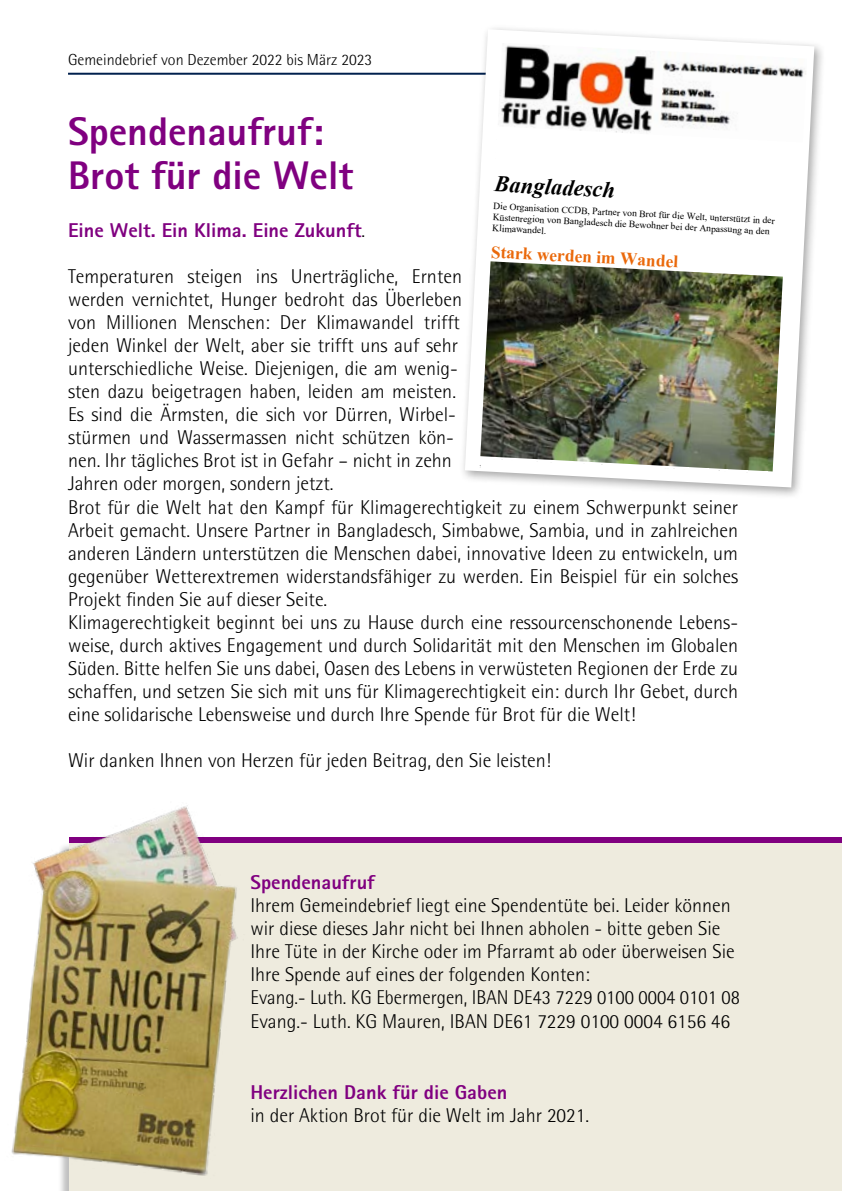
<style>
.page{position:relative;width:842px;height:1191px;background:#fff}
.page>*{position:absolute;margin:0;border:0;box-sizing:border-box;transform-origin:0 0}
.t1{font:800 40px/44px "Rotis Sans Serif";color:#800080}
.t2{font:italic 700 22.6px "Times New Roman";color:#000}
.t3{font:300 20px/23px "Rotis Semi Sans";color:#000}
.t4{font:800 20px "Rotis Sans Serif";color:#800080}
.t5{font:700 17.4px "Times New Roman";color:#ea690b}
.t6{font:300 16px "Rotis Semi Sans";color:#000}
.t7{font:9.6px/11px "Times New Roman";color:#000}
.s1{font-family:"Rotis Semi Sans";font-weight:300;color:#000}
</style>
<div class="page">
<hr style="left:68px;top:73px;width:629px;height:2px;background:#00204d">
<div style="left:69px;top:842px;width:773px;height:349px;background:#eeebde"></div>
<div style="left:69px;top:836px;width:773px;height:6px;background:#800080"></div>
<img style="left:11px;top:805px;width:257px;height:386px">
<div style="left:459px;top:24px;width:367px;height:475px;background:#000;opacity:.35"></div>
<svg style="left:465px;top:29px;width:349px;height:458px"></svg>
<img style="left:498px;top:43px;width:309px;height:99px">
<img style="left:480px;top:261px;width:303px;height:210px">
<svg style="left:480px;top:458px;width:301px;height:27px"></svg>
<svg style="left:495px;top:136px;width:262px;height:42px"></svg>
<p class="t6" style="left:68px;top:50px;width:306px">Gemeindebrief von Dezember 2022 bis März 2023</p>
<h1 class="t1" style="left:68px;top:109px;width:287px">Spendenaufruf:<br>Brot für die Welt</h1>
<p class="t2" style="left:495px;top:168px;width:122px;rotate:3deg">Bangladesch</p>
<p class="t7" style="left:494px;top:200px;width:283px;rotate:3deg">Die Organisation CCDB, Partner von Brot für die Welt, unterstützt in der<br>Küstenregion von Bangladesch die Bewohner bei der Anpassung an den<br>Klimawandel.</p>
<p class="t5" style="left:492px;top:239px;width:189px;rotate:3deg">Stark werden im Wandel</p>
<p class="t4" style="left:68px;top:218px;width:299px">Eine Welt. Ein Klima. Eine Zukunft<span class="s1">.</span></p>
<p class="t3" style="left:68px;top:265px;width:672px">Temperaturen steigen ins Unerträgliche, Ernten<br>werden vernichtet, Hunger bedroht das Überleben<br>von Millionen Menschen: Der Klimawandel trifft<br>jeden Winkel der Welt, aber sie trifft uns auf sehr<br>unterschiedliche Weise. Diejenigen, die am wenig-<br>sten dazu beigetragen haben, leiden am meisten.<br>Es sind die Ärmsten, die sich vor Dürren, Wirbel-<br>stürmen und Wassermassen nicht schützen kön-<br>nen. Ihr tägliches Brot ist in Gefahr – nicht in zehn<br>Jahren oder morgen, sondern jetzt.<br>Brot für die Welt hat den Kampf für Klimagerechtigkeit zu einem Schwerpunkt seiner Arbeit gemacht. Unsere Partner in Bangladesch, Simbabwe, Sambia, und in zahlreichen anderen Ländern unterstützen die Menschen dabei, innovative Ideen zu entwickeln, um gegenüber Wetterextremen widerstandsfähiger zu werden. Ein Beispiel für ein solches Projekt finden Sie auf dieser Seite.<br>Klimagerechtigkeit beginnt bei uns zu Hause durch eine ressourcenschonende Lebens&shy;weise, durch aktives Engagement und durch Solidarität mit den Menschen im Globalen Süden. Bitte helfen Sie uns dabei, Oasen des Lebens in verwüsteten Regionen der Erde zu schaffen, und setzen Sie sich mit uns für Klimagerechtigkeit ein: durch Ihr Gebet, durch eine solidarische Lebensweise und durch Ihre Spende für Brot für die Welt!</p>
<p class="t3" style="left:68px;top:748px;width:484px">Wir danken Ihnen von Herzen für jeden Beitrag, den Sie leisten!</p>
<p class="t4" style="left:250px;top:869px;width:126px">Spendenaufruf</p>
<p class="t3" style="left:250px;top:893px;width:491px">Ihrem Gemeindebrief liegt eine Spendentüte bei. Leider können wir diese dieses Jahr nicht bei Ihnen abholen - bitte geben Sie Ihre Tüte in der Kirche oder im Pfarramt ab oder überweisen Sie Ihre Spende auf eines der folgenden Konten:<br>Evang.- Luth. KG Ebermergen, IBAN DE43 7229 0100 0004 0101 08<br>Evang.- Luth. KG Mauren, IBAN DE61 7229 0100 0004 6156 46</p>
<p class="t4" style="left:250px;top:1079px;width:258px">Herzlichen Dank für die Gaben</p>
<p class="t3" style="left:250px;top:1103px;width:340px">in der Aktion Brot für die Welt im Jahr 2021.</p>
</div>
